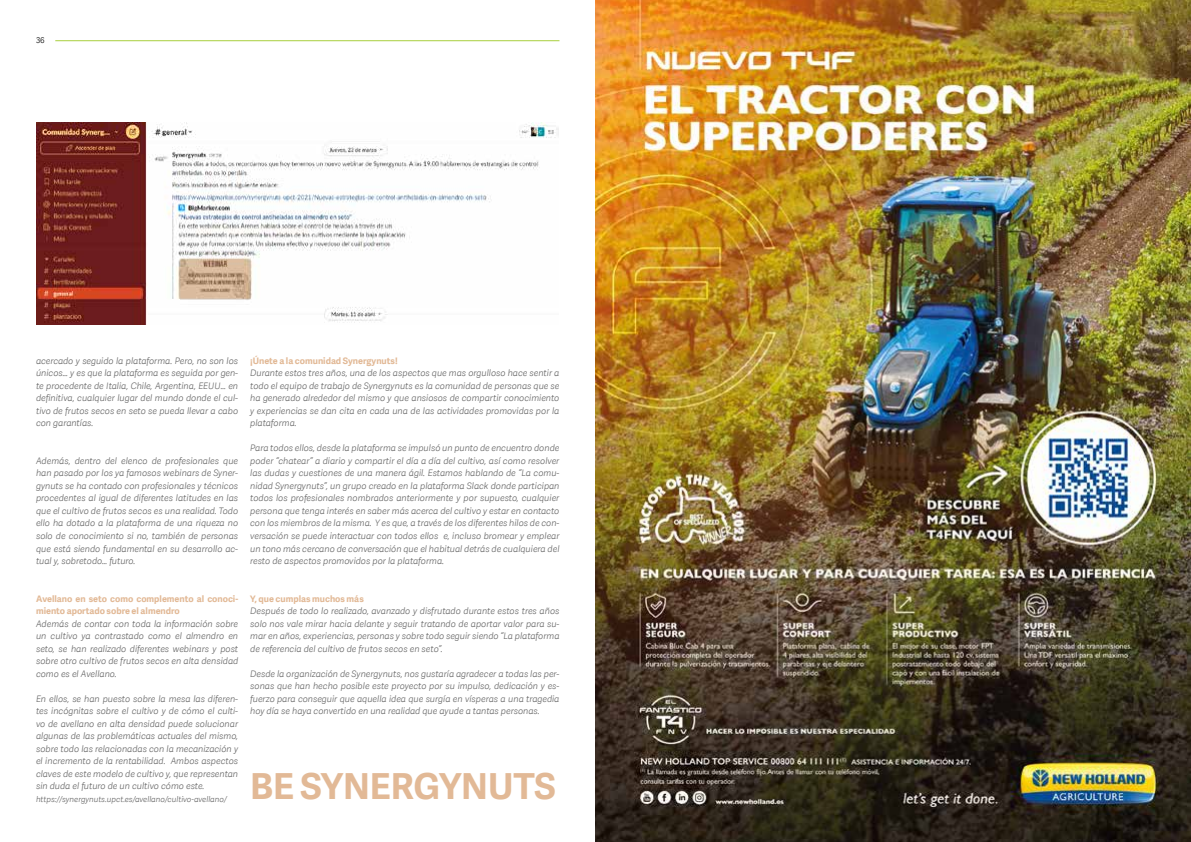
<style>
.page{position:relative;width:1191px;height:842px;background:#fff}
.page>*{position:absolute;margin:0;border:0;box-sizing:border-box;transform-origin:0 0}
.t1{font:700 36px "Adelle Sans";color:#e2b996}
.t2{font:italic 300 9px/12.5px "Adelle Sans";color:#666;text-align:justify}
.t3{font:700 9px/12.5px "Adelle Sans";color:#e2b996}
.t4{font:italic 300 8px "Adelle Sans";color:#666}
.t5{font:300 8px "Adelle Sans";color:#000}
</style>
<div class="page">
<img style="left:36px;top:123px;width:522px;height:201px">
<img style="left:595px;top:0;width:596px;height:842px">
<hr style="left:55px;top:41px;width:504px;height:1px;background:#a8cf3d">
<p class="t5" style="left:36px;top:36px;width:10px">36</p>
<p class="t2" style="left:36px;top:355px;width:204px">acercado y seguido la plataforma. Pero, no son los únicos… y es que la plataforma es seguida por gen&shy;te procedente de Italia, Chile, Argentina, EEUU… en definitiva, cualquier lugar del mundo donde el cul&shy;tivo de frutos secos en seto se pueda llevar a cabo con garantías.</p>
<p class="t2" style="left:36px;top:455px;width:204px">Además, dentro del elenco de profesionales que han pasado por los ya famosos webinars de Syner&shy;gynuts se ha contado con profesionales y técnicos procedentes al igual de diferentes latitudes en las que el cultivo de frutos secos es una realidad. Todo ello ha dotado a la plataforma de una riqueza no solo de conocimiento si no, también de personas que está siendo fundamental en su desarrollo ac&shy;tual y, sobretodo… futuro.</p>
<p class="t3" style="left:36px;top:592px;width:204px">Avellano en seto como complemento al conoci&shy;miento aportado sobre el almendro</p>
<p class="t2" style="left:36px;top:617px;width:204px">Además de contar con toda la información sobre un cultivo ya contrastado como el almendro en seto, se han realizado diferentes webinars y post sobre otro cultivo de frutos secos en alta densidad como es el Avellano.</p>
<p class="t2" style="left:36px;top:692px;width:204px">En ellos, se han puesto sobre la mesa las diferen&shy;tes incógnitas sobre el cultivo y de cómo el culti&shy;vo de avellano en alta densidad puede solucionar algunas de las problemáticas actuales del mismo, sobre todo las relacionadas con la mecanización y el incremento de la rentabilidad. Ambos aspectos claves de este modelo de cultivo y, que representan sin duda el futuro de un cultivo cómo este.</p>
<p class="t4" style="left:36px;top:794px;width:192px">https://synergynuts.upct.es/avellano/cultivo-avellano/</p>
<p class="t3" style="left:250px;top:355px;width:149px">¡Únete a la comunidad Synergynuts!</p>
<p class="t2" style="left:250px;top:367px;width:311px">Durante estos tres años, una de los aspectos que mas orgulloso hace sentir a todo el equipo de trabajo de Synergynuts es la comunidad de personas que se ha generado alrededor del mismo y que ansiosos de compartir conocimiento y experiencias se dan cita en cada una de las actividades promovidas por la plataforma.</p>
<p class="t2" style="left:250px;top:442px;width:311px">Para todos ellos, desde la plataforma se impulsó un punto de encuentro donde poder “chatear” a diario y compartir el día a día del cultivo, así como resolver las dudas y cuestiones de una manera ágil. Estamos hablando de “La comu&shy;nidad Synergynuts”, un grupo creado en la plataforma Slack donde participan todos los profesionales nombrados anteriormente y por supuesto, cualquier persona que tenga interés en saber más acerca del cultivo y estar en contacto con los miembros de la misma. Y es que, a través de los diferentes hilos de con&shy;versación se puede interactuar con todos ellos e, incluso bromear y emplear un tono más cercano de conversación que el habitual detrás de cualquiera del resto de aspectos promovidos por la plataforma.</p>
<p class="t3" style="left:250px;top:592px;width:115px">Y, que cumplas muchos más</p>
<p class="t2" style="left:250px;top:605px;width:311px">Después de todo lo realizado, avanzado y disfrutado durante estos tres años solo nos vale mirar hacia delante y seguir tratando de aportar valor para su&shy;mar en años, experiencias, personas y sobre todo seguir siendo “La plataforma de referencia del cultivo de frutos secos en seto”.</p>
<p class="t2" style="left:250px;top:667px;width:311px">Desde la organización de Synergynuts, nos gustaría agradecer a todas las per&shy;sonas que han hecho posible este proyecto por su impulso, dedicación y es&shy;fuerzo para conseguir que aquella idea que surgía en vísperas a una tragedia hoy día se haya convertido en una realidad que ayude a tantas personas.</p>
<h1 class="t1" style="left:250px;top:765px;width:307px">BE SYNERGYNUTS</h1>
</div>
